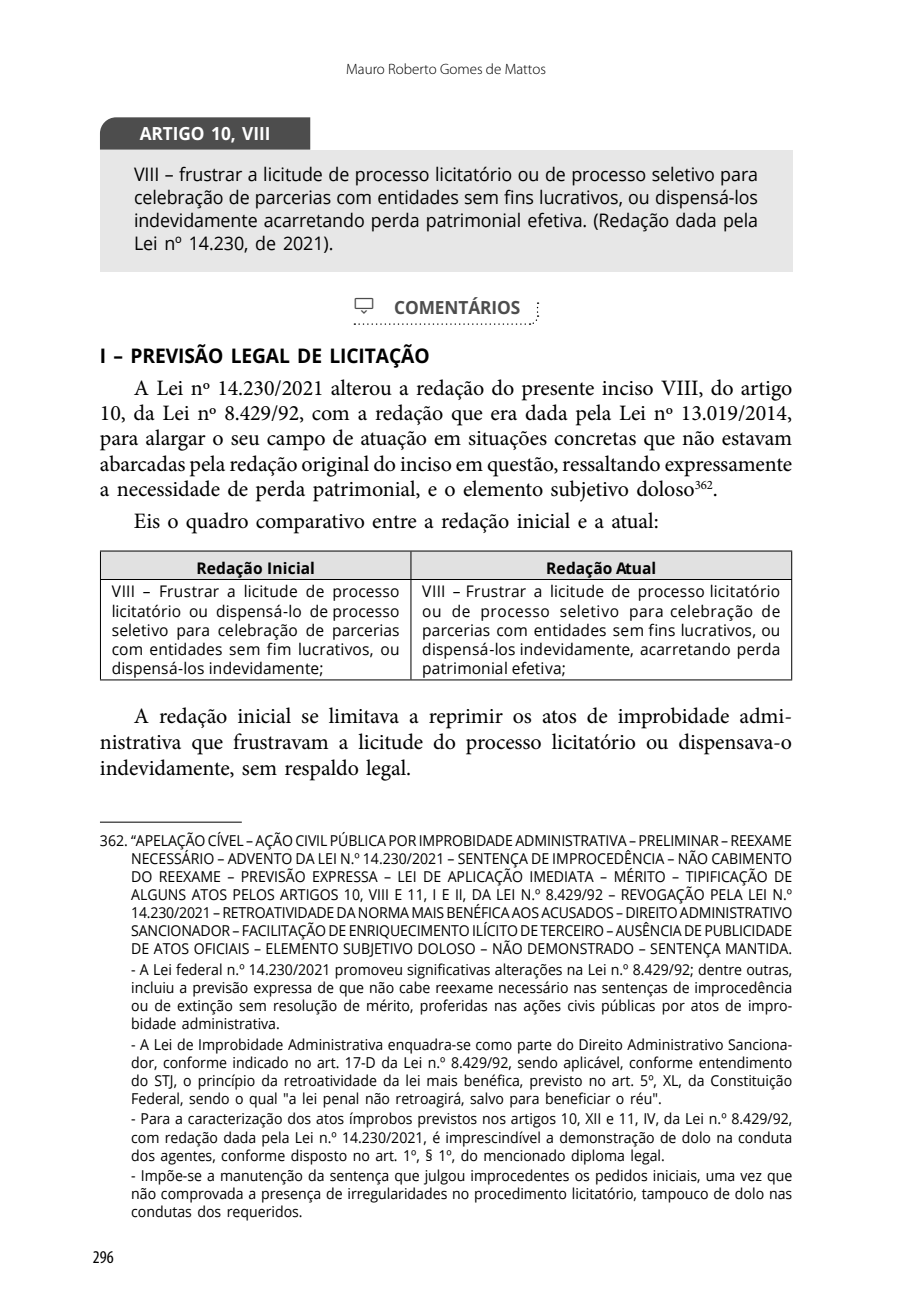
<style>
.page{position:relative;width:907px;height:1302px;background:#fff}
.page>*{position:absolute;margin:0;border:0;box-sizing:border-box;transform-origin:0 0}
.TEXTO{font:22px/25.4px "Minion Pro";letter-spacing:-.005em;color:#000;text-align:justify}
.TIT_1{font:700 20px "Open Sans";letter-spacing:-.005em;color:#000;scale:.96 1}
.LEI{font:18.6px/23px "Open Sans";letter-spacing:-.005em;color:#000;text-align:justify;scale:.96 1}
.LEI_TIT{font:700 18px "Open Sans";letter-spacing:-.005em;color:#fff;scale:.96 1}
.t1{font:700 18px "Open Sans";letter-spacing:-.005em;color:#4d4d4d;scale:.96 1}
.t2{font:condensed 18px "Myriad Pro";color:#000}
.TABELA{font:16px/19.2px "Open Sans";letter-spacing:.01em;color:#000;text-align:justify}
.TABELA_TITULO{font:700 16px "Open Sans";letter-spacing:.005em;color:#000}
.t3{font:15px/18px "Open Sans";color:#000;text-align:justify;scale:.94 1}
.t4{font:300 15px "Myriad Pro";color:#000}
</style>
<div class="page">
<div style="left:100px;top:117px;width:210px;height:33px;background:#4d4d4d"></div>
<div style="left:100px;top:150px;width:692px;height:122px;background:#e7e7e7"></div>
<hr style="left:410px;top:580px;width:1px;height:99px;background:#000">
<hr style="left:100px;top:580px;width:1px;height:99px;background:#000">
<hr style="left:791px;top:580px;width:1px;height:99px;background:#000">
<hr style="left:100px;top:679px;width:311px;height:1px;background:#000">
<hr style="left:411px;top:679px;width:381px;height:1px;background:#000">
<hr style="left:100px;top:550px;width:311px;height:1px;background:#000">
<hr style="left:411px;top:550px;width:381px;height:1px;background:#000">
<div style="left:100px;top:551px;width:692px;height:28px;background:#e1e1e1"></div>
<hr style="left:100px;top:579px;width:311px;height:1px;background:#000">
<hr style="left:411px;top:579px;width:381px;height:1px;background:#000">
<hr style="left:100px;top:821px;width:142px;height:1px;background:#000">
<svg style="left:354px;top:302px;width:184px;height:23px"></svg>
<p class="t4" style="left:346px;top:61px;width:201px">Mauro Roberto Gomes de Mattos</p>
<p class="LEI_TIT" style="left:140px;top:121px;width:138px">ARTIGO 10, VIII</p>
<p class="LEI" style="left:134px;top:163px;width:651px">VIII – frustrar a licitude de processo licitatório ou de processo seletivo para celebração de parcerias com entidades sem fins lucrativos, ou dispensá-los indevidamente acarretando perda patrimonial efetiva. (Redação dada pela Lei nº 14.230, de 2021).</p>
<p class="t1" style="left:394px;top:295px;width:133px">COMENTÁRIOS</p>
<p class="TIT_1" style="left:100px;top:342px;width:345px">I – PREVISÃO LEGAL DE LICITAÇÃO</p>
<p class="TEXTO" style="left:100px;top:375px;width:693px;text-indent:34px">A Lei nº 14.230/2021 alterou a redação do presente inciso VIII, do artigo 10, da Lei nº 8.429/92, com a redação que era dada pela Lei nº 13.019/2014, para alargar o seu campo de atuação em situações concretas que não estavam abarcadas pela redação original do inciso em questão, ressaltando expressamente a necessidade de perda patrimonial, e o elemento subjetivo doloso<sup>362</sup>.</p>
<p class="TEXTO" style="left:134px;top:508px;width:526px">Eis o quadro comparativo entre a redação inicial e a atual:</p>
<p class="TABELA_TITULO" style="left:196px;top:557px;width:120px">Redação Inicial</p>
<p class="TABELA_TITULO" style="left:546px;top:557px;width:111px">Redação Atual</p>
<p class="TABELA" style="left:112px;top:581px;width:289px">VIII – Frustrar a licitude de processo licitatório ou dispensá-lo de processo seletivo para celebração de parcerias com entidades sem fim lucrativos, ou dispensá-los indevidamente;</p>
<p class="TABELA" style="left:422px;top:581px;width:359px">VIII – Frustrar a licitude de processo licitatório ou de processo seletivo para celebração de parcerias com entidades sem fins lucrativos, ou dispensá-los indevidamente, acarretando perda patrimonial efetiva;</p>
<p class="TEXTO" style="left:100px;top:703px;width:693px;line-height:26px;text-indent:34px">A redação inicial se limitava a reprimir os atos de improbidade admi&shy;nistrativa que frustravam a licitude do processo licitatório ou dispensava-o indevidamente, sem respaldo legal.</p>
<p class="t3" style="left:131px;top:831px;width:704px;text-indent:-31px">362. “APELAÇÃO CÍVEL – AÇÃO CIVIL PÚBLICA POR IMPROBIDADE ADMINISTRATIVA – PRELIMINAR – REEXAME NECESSÁRIO – ADVENTO DA LEI N.º 14.230/2021 – SENTENÇA DE IMPROCEDÊNCIA – NÃO CABIMENTO DO REEXAME – PREVISÃO EXPRESSA – LEI DE APLICAÇÃO IMEDIATA – MÉRITO – TIPIFICAÇÃO DE ALGUNS ATOS PELOS ARTIGOS 10, VIII E 11, I E II, DA LEI N.º 8.429/92 – REVOGAÇÃO PELA LEI N.º 14.230/2021 – RETROATIVIDADE DA NORMA MAIS BENÉFICA AOS ACUSADOS – DIREITO ADMINISTRATIVO SANCIONADOR – FACILITAÇÃO DE ENRIQUECIMENTO ILÍCITO DE TERCEIRO – AUSÊNCIA DE PUBLICIDADE DE ATOS OFICIAIS – ELEMENTO SUBJETIVO DOLOSO – NÃO DEMONSTRADO – SENTENÇA MANTIDA.</p>
<p class="t3" style="left:131px;top:959px;width:704px">- A Lei federal n.º 14.230/2021 promoveu significativas alterações na Lei n.º 8.429/92; dentre outras, incluiu a previsão expressa de que não cabe reexame necessário nas sentenças de improcedência ou de extinção sem resolução de mérito, proferidas nas ações civis públicas por atos de impro&shy;bidade administrativa.</p>
<p class="t3" style="left:131px;top:1034px;width:704px">- A Lei de Improbidade Administrativa enquadra-se como parte do Direito Administrativo Sanciona&shy;dor, conforme indicado no art. 17-D da Lei n.º 8.429/92, sendo aplicável, conforme entendimento do STJ, o princípio da retroatividade da lei mais benéfica, previsto no art. 5º, XL, da Constituição Federal, sendo o qual "a lei penal não retroagirá, salvo para beneficiar o réu".</p>
<p class="t3" style="left:131px;top:1109px;width:704px">- Para a caracterização dos atos ímprobos previstos nos artigos 10, XII e 11, IV, da Lei n.º 8.429/92, com redação dada pela Lei n.º 14.230/2021, é imprescindível a demonstração de dolo na conduta dos agentes, conforme disposto no art. 1º, § 1º, do mencionado diploma legal.</p>
<p class="t3" style="left:131px;top:1166px;width:704px">- Impõe-se a manutenção da sentença que julgou improcedentes os pedidos iniciais, uma vez que não comprovada a presença de irregularidades no procedimento licitatório, tampouco de dolo nas condutas dos requeridos.</p>
<p class="t2" style="left:93px;top:1246px;width:22px">296</p>
</div>
